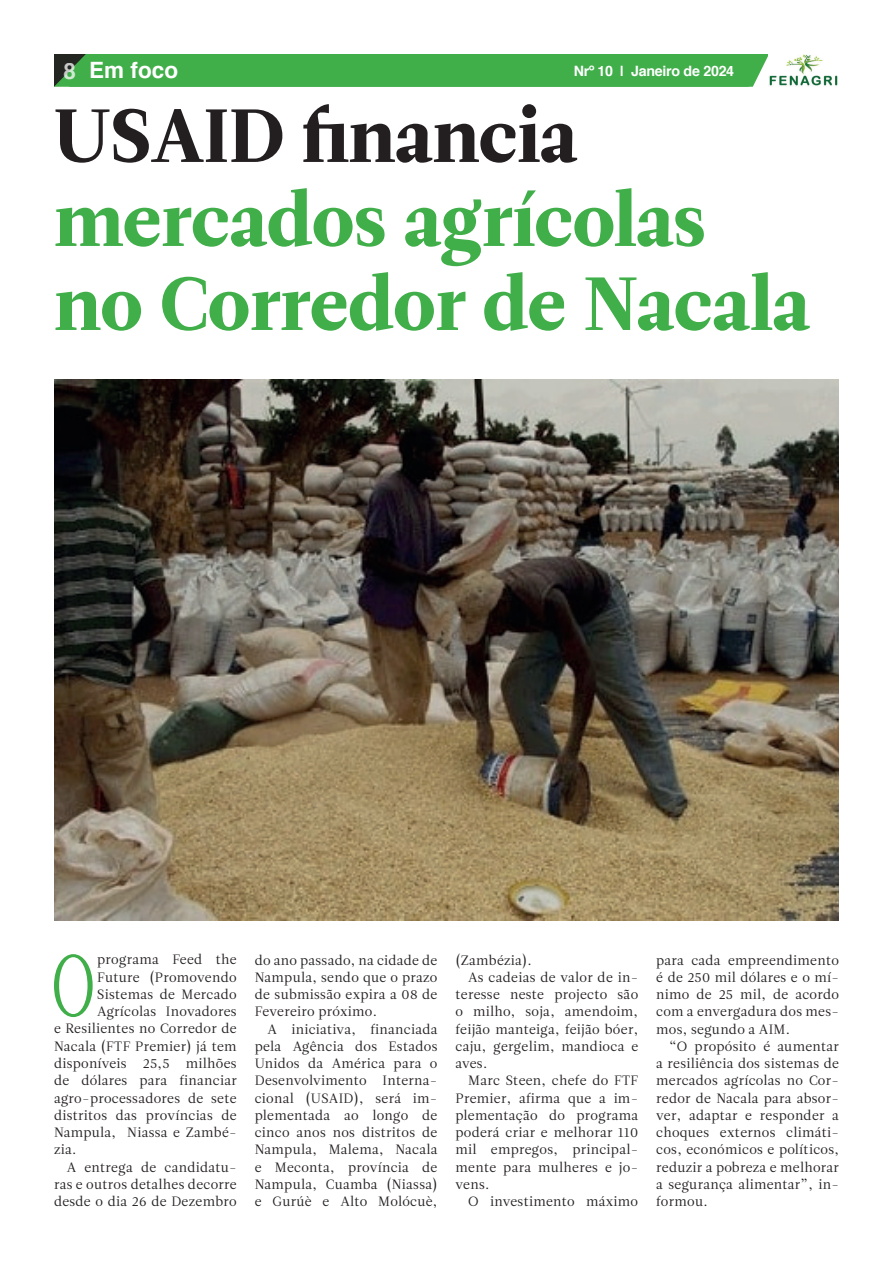
<style>
.page{position:relative;width:893px;height:1263px;background:#fff}
.page>*{position:absolute;margin:0;border:0;box-sizing:border-box;transform-origin:0 0}
.t1{font:87.45px "Leitura Roman 1";color:#40ae49;scale:.65 1}
.t2{font:75px/84px "Leitura Roman 4";color:#40ae49}
.t3{font:75px "Leitura Roman 4";color:#231f20}
.t4{font:700 22.5px "Helvetica";color:#fff}
.t5{font:700 14.25px "Helvetica";letter-spacing:-.02em;color:#fff}
.t6{font:13.5px/17.2px "Leitura Roman 1";letter-spacing:.02em;color:#231f20;text-align:justify}
</style>
<div class="page">
<div style="left:54px;top:54px;width:714px;height:33px;background:#40ae49"></div>
<img style="left:769px;top:54px;width:69px;height:32px">
<img style="left:54px;top:379px;width:785px;height:542px">
<h3 class="t4" style="left:63px;top:52px;width:116px">8 Em foco</h3>
<p class="t5" style="left:574px;top:59px;width:162px">Nrº 10 | Janeiro de 2024</p>
<h2 class="t3" style="left:54px;top:91px;width:525px">USAID financia</h2>
<h2 class="t2" style="left:54px;top:179px;width:757px">mercados agrícolas no Corredor de Nacala</h2>
<h1 class="t1" style="left:51px;top:935px;width:70px">O</h1>
<p class="t6" style="left:97px;top:951px;width:141px">programa Feed the</p>
<p class="t6" style="left:97px;top:969px;width:141px">Future (Promovendo</p>
<p class="t6" style="left:97px;top:986px;width:141px">Sistemas de Mercado</p>
<p class="t6" style="left:97px;top:1003px;width:141px">Agrícolas Inovadores</p>
<p class="t6" style="left:54px;top:1020px;width:184px">e Resilientes no Corredor de</p>
<p class="t6" style="left:54px;top:1038px;width:184px">Nacala (FTF Premier) já tem</p>
<p class="t6" style="left:54px;top:1055px;width:184px">disponíveis 25,5 milhões</p>
<p class="t6" style="left:54px;top:1072px;width:184px">de dólares para financiar</p>
<p class="t6" style="left:54px;top:1089px;width:184px">agro-processadores de sete</p>
<p class="t6" style="left:54px;top:1107px;width:184px">distritos das províncias de</p>
<p class="t6" style="left:54px;top:1124px;width:184px">Nampula, Niassa e Zambé-</p>
<p class="t6" style="left:54px;top:1141px;width:24px">zia.</p>
<p class="t6" style="left:67px;top:1158px;width:171px">A entrega de candidatu-</p>
<p class="t6" style="left:54px;top:1176px;width:184px">ras e outros detalhes decorre</p>
<p class="t6" style="left:54px;top:1193px;width:184px">desde o dia 26 de Dezembro</p>
<p class="t6" style="left:255px;top:951px;width:184px">do ano passado, na cidade de Nampula, sendo que o prazo de submissão expira a 08 de Fevereiro próximo.</p>
<p class="t6" style="left:255px;top:1020px;width:184px;text-indent:13px">A iniciativa, financiada pela Agência dos Estados Unidos da América para o Desenvolvimento Interna&shy;cional (USAID), será im&shy;plementada ao longo de cinco anos nos distritos de Nampula, Malema, Nacala e Meconta, província de Nampula, Cuamba (Niassa) e Gurúè e Alto Molócuè,</p>
<p class="t6" style="left:455px;top:951px;width:78px">(Zambézia).</p>
<p class="t6" style="left:468px;top:969px;width:171px">As cadeias de valor de in-</p>
<p class="t6" style="left:455px;top:986px;width:184px">teresse neste projecto são</p>
<p class="t6" style="left:455px;top:1003px;width:184px">o milho, soja, amendoim,</p>
<p class="t6" style="left:455px;top:1020px;width:184px">feijão manteiga, feijão bóer,</p>
<p class="t6" style="left:455px;top:1038px;width:184px">caju, gergelim, mandioca e</p>
<p class="t6" style="left:455px;top:1055px;width:33px">aves.</p>
<p class="t6" style="left:468px;top:1072px;width:171px">Marc Steen, chefe do FTF</p>
<p class="t6" style="left:455px;top:1089px;width:184px">Premier, afirma que a im-</p>
<p class="t6" style="left:455px;top:1107px;width:184px">plementação do programa</p>
<p class="t6" style="left:455px;top:1124px;width:184px">poderá criar e melhorar 110</p>
<p class="t6" style="left:455px;top:1141px;width:184px">mil empregos, principal-</p>
<p class="t6" style="left:455px;top:1158px;width:184px">mente para mulheres e jo-</p>
<p class="t6" style="left:455px;top:1176px;width:35px">vens.</p>
<p class="t6" style="left:468px;top:1193px;width:171px">O investimento máximo</p>
<p class="t6" style="left:656px;top:951px;width:184px">para cada empreendimento é de 250 mil dólares e o mí&shy;nimo de 25 mil, de acordo com a envergadura dos mes&shy;mos, segundo a AIM.</p>
<p class="t6" style="left:656px;top:1038px;width:184px;text-indent:13px">“O propósito é aumentar a resiliência dos sistemas de mercados agrícolas no Cor&shy;redor de Nacala para absor&shy;ver, adaptar e responder a choques externos climáti&shy;cos, económicos e políticos, reduzir a pobreza e melhorar a segurança alimentar”, in&shy;formou.</p>
</div>
